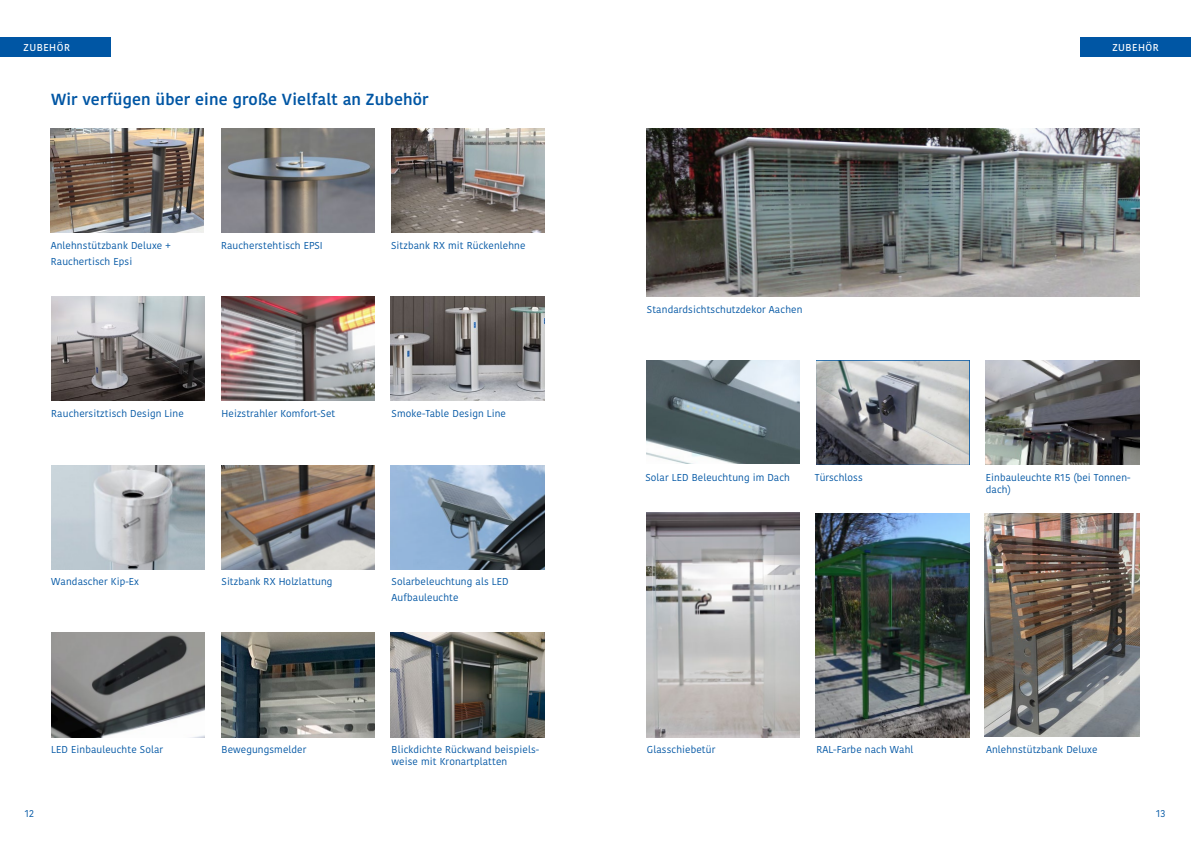
<style>
.page{position:relative;width:1191px;height:842px;background:#fff}
.page>*{position:absolute;margin:0;border:0;box-sizing:border-box;transform-origin:0 0}
.t1{font:600 16px "Kohinoor Bangla";letter-spacing:.01em;color:#0056a4}
.t2{font:10px/16px "Kohinoor Bangla";letter-spacing:.01em;color:#0056a4}
.t3{font:500 10px "Kohinoor Bangla";letter-spacing:.05em;color:#fff}
</style>
<div class="page">
<img style="left:391px;top:129px;width:153px;height:104px">
<img style="left:391px;top:297px;width:153px;height:104px">
<img style="left:391px;top:465px;width:153px;height:105px">
<img style="left:391px;top:633px;width:153px;height:104px">
<img style="left:50px;top:129px;width:154px;height:104px">
<img style="left:51px;top:297px;width:154px;height:104px">
<img style="left:51px;top:465px;width:154px;height:105px">
<img style="left:51px;top:633px;width:154px;height:104px">
<img style="left:221px;top:129px;width:154px;height:104px">
<img style="left:221px;top:297px;width:154px;height:104px">
<img style="left:221px;top:465px;width:154px;height:105px">
<img style="left:221px;top:633px;width:154px;height:104px">
<img style="left:816px;top:361px;width:153px;height:104px">
<img style="left:647px;top:361px;width:153px;height:103px">
<img style="left:646px;top:129px;width:494px;height:168px">
<img style="left:815px;top:513px;width:154px;height:224px">
<img style="left:646px;top:513px;width:154px;height:224px">
<img style="left:985px;top:361px;width:155px;height:104px">
<img style="left:985px;top:513px;width:155px;height:224px">
<div style="left:1080px;top:37px;width:111px;height:20px;background:#0056a4"></div>
<div style="left:0;top:37px;width:111px;height:20px;background:#0056a4"></div>
<p class="t3" style="left:24px;top:39px;width:48px">ZUBEHÖR</p>
<p class="t3" style="left:1112px;top:39px;width:48px">ZUBEHÖR</p>
<h1 class="t1" style="left:51px;top:86px;width:379px">Wir verfügen über eine große Vielfalt an Zubehör</h1>
<p class="t2" style="left:51px;top:237px;width:121px">Anlehnstützbank Deluxe +<br>Rauchertisch Epsi</p>
<p class="t2" style="left:221px;top:237px;width:103px">Raucherstehtisch EPSI</p>
<p class="t2" style="left:391px;top:237px;width:136px">Sitzbank RX mit Rückenlehne</p>
<p class="t2" style="left:647px;top:301px;width:157px">Standardsichtschutzdekor Aachen</p>
<p class="t2" style="left:51px;top:405px;width:134px">Rauchersitztisch Design Line</p>
<p class="t2" style="left:221px;top:405px;width:115px">Heizstrahler Komfort-Set</p>
<p class="t2" style="left:391px;top:405px;width:116px">Smoke-Table Design Line</p>
<p class="t2" style="left:645px;top:469px;width:146px">Solar LED Beleuchtung im Dach</p>
<p class="t2" style="left:815px;top:469px;width:50px">Türschloss</p>
<p class="t2" style="left:985px;top:471px;width:146px;line-height:12px">Einbauleuchte R15 (bei Tonnen&shy;dach)</p>
<p class="t2" style="left:51px;top:573px;width:89px">Wandascher Kip-Ex</p>
<p class="t2" style="left:221px;top:573px;width:112px">Sitzbank RX Holzlattung</p>
<p class="t2" style="left:391px;top:573px;width:119px">Solarbeleuchtung als LED<br>Aufbauleuchte</p>
<p class="t2" style="left:51px;top:741px;width:113px">LED Einbauleuchte Solar</p>
<p class="t2" style="left:221px;top:741px;width:86px">Bewegungsmelder</p>
<p class="t2" style="left:391px;top:743px;width:149px;line-height:12px">Blickdichte Rückwand beispiels&shy;weise mit Kronartplatten</p>
<p class="t2" style="left:647px;top:741px;width:70px">Glasschiebetür</p>
<p class="t2" style="left:816px;top:741px;width:99px">RAL-Farbe nach Wahl</p>
<p class="t2" style="left:986px;top:741px;width:113px">Anlehnstützbank Deluxe</p>
<p class="t2" style="left:25px;top:805px;width:11px">12</p>
<p class="t2" style="left:1156px;top:805px;width:11px">13</p>
</div>
